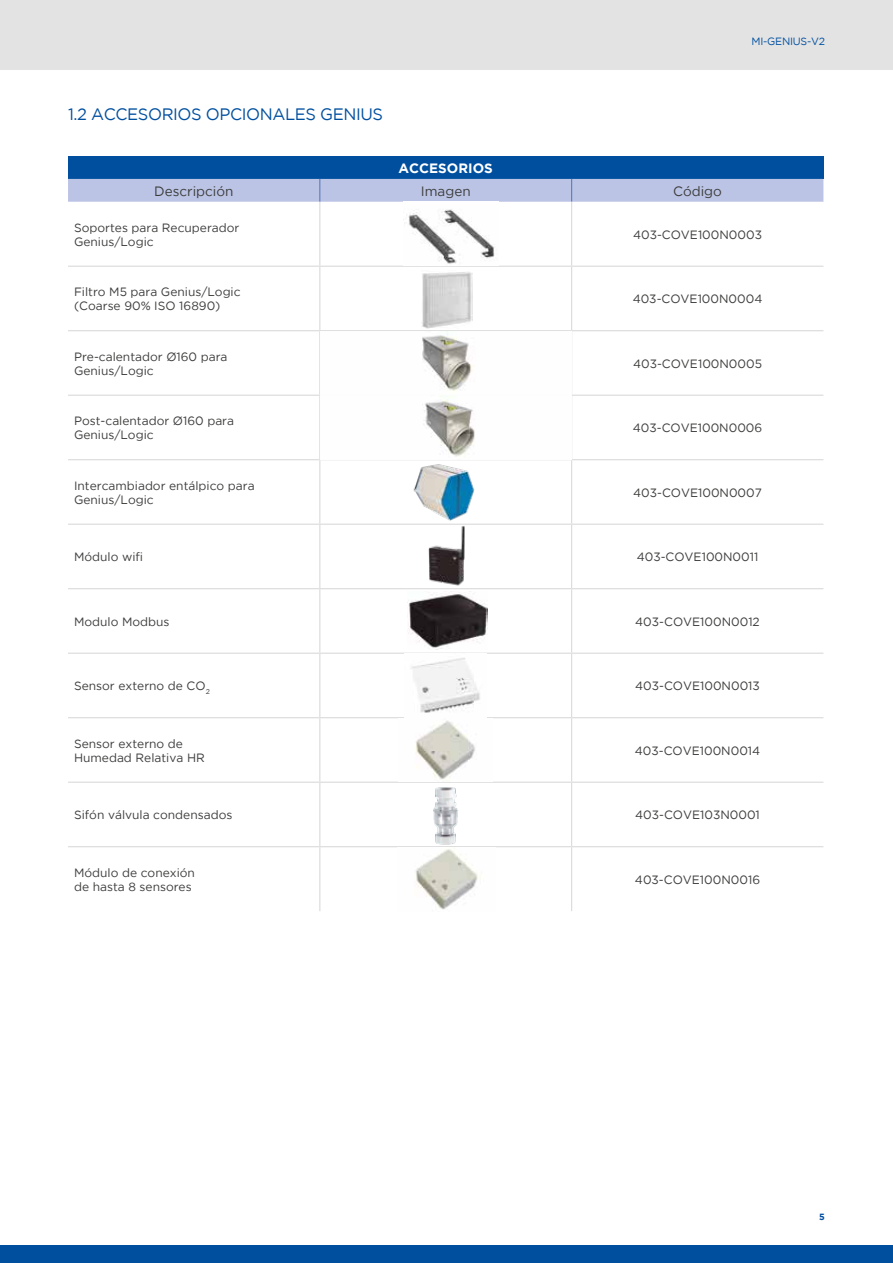
<style>
.page{position:relative;width:893px;height:1263px;background:#fff}
.page>*{position:absolute;margin:0;border:0;box-sizing:border-box;transform-origin:0 0}
.t1{font:16.5px "Gotham";letter-spacing:-.025em;color:#004f9f}
.t2{font:13.5px "Gotham";color:#3c3c3b}
.t3{font:700 13.5px "Gotham";color:#fff}
.t4{font:12px/14.4px "Gotham";color:#3c3c3b}
.t5{font:10.5px "Gotham";letter-spacing:-.025em;color:#004f9f}
.t6{font:700 9px "Gotham";color:#004f9f}
</style>
<div class="page">
<div style="left:0;top:0;width:893px;height:70px;background:#e3e3e3"></div>
<div style="left:0;top:1245px;width:893px;height:18px;background:#004f9f"></div>
<div style="left:68px;top:156px;width:755px;height:23px;background:#004f9f"></div>
<div style="left:68px;top:179px;width:755px;height:23px;background:#bcc4e5"></div>
<hr style="left:319px;top:202px;width:1px;height:64px;background:#dadada">
<hr style="left:571px;top:202px;width:1px;height:64px;background:#dadada">
<hr style="left:68px;top:266px;width:252px;height:1px;background:#dadada">
<hr style="left:320px;top:266px;width:252px;height:1px;background:#dadada">
<hr style="left:319px;top:267px;width:1px;height:63px;background:#dadada">
<hr style="left:572px;top:266px;width:251px;height:1px;background:#dadada">
<hr style="left:571px;top:267px;width:1px;height:63px;background:#dadada">
<hr style="left:68px;top:330px;width:252px;height:1px;background:#dadada">
<hr style="left:320px;top:330px;width:252px;height:1px;background:#dadada">
<hr style="left:319px;top:331px;width:1px;height:64px;background:#dadada">
<hr style="left:572px;top:330px;width:251px;height:1px;background:#dadada">
<hr style="left:571px;top:331px;width:1px;height:64px;background:#dadada">
<hr style="left:68px;top:395px;width:252px;height:1px;background:#dadada">
<hr style="left:320px;top:395px;width:252px;height:1px;background:#dadada">
<hr style="left:319px;top:396px;width:1px;height:63px;background:#dadada">
<hr style="left:572px;top:395px;width:251px;height:1px;background:#dadada">
<hr style="left:571px;top:396px;width:1px;height:63px;background:#dadada">
<hr style="left:68px;top:459px;width:252px;height:1px;background:#dadada">
<hr style="left:320px;top:459px;width:252px;height:1px;background:#dadada">
<hr style="left:319px;top:460px;width:1px;height:64px;background:#dadada">
<hr style="left:572px;top:459px;width:251px;height:1px;background:#dadada">
<hr style="left:571px;top:460px;width:1px;height:64px;background:#dadada">
<hr style="left:68px;top:524px;width:252px;height:1px;background:#dadada">
<hr style="left:320px;top:524px;width:252px;height:1px;background:#dadada">
<hr style="left:319px;top:525px;width:1px;height:63px;background:#dadada">
<hr style="left:572px;top:524px;width:251px;height:1px;background:#dadada">
<hr style="left:571px;top:525px;width:1px;height:63px;background:#dadada">
<hr style="left:68px;top:588px;width:252px;height:1px;background:#dadada">
<hr style="left:320px;top:588px;width:252px;height:1px;background:#dadada">
<hr style="left:319px;top:589px;width:1px;height:64px;background:#dadada">
<hr style="left:572px;top:588px;width:251px;height:1px;background:#dadada">
<hr style="left:571px;top:589px;width:1px;height:64px;background:#dadada">
<hr style="left:68px;top:653px;width:252px;height:1px;background:#dadada">
<hr style="left:320px;top:653px;width:252px;height:1px;background:#dadada">
<hr style="left:319px;top:654px;width:1px;height:63px;background:#dadada">
<hr style="left:572px;top:653px;width:251px;height:1px;background:#dadada">
<hr style="left:571px;top:654px;width:1px;height:63px;background:#dadada">
<hr style="left:68px;top:717px;width:252px;height:1px;background:#dadada">
<hr style="left:320px;top:717px;width:252px;height:1px;background:#dadada">
<hr style="left:319px;top:718px;width:1px;height:64px;background:#dadada">
<hr style="left:572px;top:717px;width:251px;height:1px;background:#dadada">
<hr style="left:571px;top:718px;width:1px;height:64px;background:#dadada">
<hr style="left:68px;top:782px;width:252px;height:1px;background:#dadada">
<hr style="left:320px;top:782px;width:252px;height:1px;background:#dadada">
<hr style="left:319px;top:783px;width:1px;height:63px;background:#dadada">
<hr style="left:572px;top:782px;width:251px;height:1px;background:#dadada">
<hr style="left:571px;top:783px;width:1px;height:63px;background:#dadada">
<hr style="left:319px;top:847px;width:1px;height:64px;background:#dadada">
<hr style="left:571px;top:847px;width:1px;height:64px;background:#dadada">
<hr style="left:68px;top:846px;width:252px;height:1px;background:#dadada">
<hr style="left:320px;top:846px;width:252px;height:1px;background:#dadada">
<hr style="left:572px;top:846px;width:251px;height:1px;background:#dadada">
<img style="left:403px;top:209px;width:92px;height:55px">
<img style="left:422px;top:272px;width:50px;height:57px">
<img style="left:320px;top:331px;width:251px;height:126px">
<img style="left:413px;top:464px;width:62px;height:57px">
<img style="left:428px;top:526px;width:37px;height:60px">
<img style="left:407px;top:591px;width:80px;height:58px">
<img style="left:411px;top:657px;width:69px;height:56px">
<img style="left:415px;top:720px;width:60px;height:60px">
<img style="left:433px;top:787px;width:25px;height:58px">
<img style="left:415px;top:849px;width:63px;height:61px">
<h1 class="t1" style="left:68px;top:103px;width:317px">1.2 ACCESORIOS OPCIONALES GENIUS</h1>
<p class="t3" style="left:399px;top:159px;width:96px">ACCESORIOS</p>
<p class="t5" style="left:752px;top:34px;width:75px">MI-GENIUS-V2</p>
<p class="t2" style="left:154px;top:182px;width:81px">Descripción</p>
<p class="t2" style="left:421px;top:182px;width:51px">Imagen</p>
<p class="t2" style="left:673px;top:182px;width:50px">Código</p>
<p class="t4" style="left:74px;top:220px;width:167px">Soportes para Recuperador<br>Genius/Logic</p>
<p class="t4" style="left:633px;top:227px;width:131px">403-COVE100N0003</p>
<p class="t4" style="left:74px;top:284px;width:168px">Filtro M5 para Genius/Logic (Coarse 90% ISO 16890)</p>
<p class="t4" style="left:633px;top:292px;width:131px">403-COVE100N0004</p>
<p class="t4" style="left:74px;top:349px;width:155px">Pre-calentador Ø160 para<br>Genius/Logic</p>
<p class="t4" style="left:633px;top:356px;width:130px">403-COVE100N0005</p>
<p class="t4" style="left:74px;top:413px;width:162px">Post-calentador Ø160 para<br>Genius/Logic</p>
<p class="t4" style="left:633px;top:421px;width:131px">403-COVE100N0006</p>
<p class="t4" style="left:74px;top:478px;width:182px">Intercambiador entálpico para<br>Genius/Logic</p>
<p class="t4" style="left:633px;top:485px;width:130px">403-COVE100N0007</p>
<p class="t4" style="left:74px;top:549px;width:71px">Módulo wifi</p>
<p class="t4" style="left:637px;top:549px;width:123px">403-COVE100N0011</p>
<p class="t4" style="left:74px;top:614px;width:97px">Modulo Modbus</p>
<p class="t4" style="left:635px;top:614px;width:126px">403-COVE100N0012</p>
<p class="t4" style="left:74px;top:678px;width:137px">Sensor externo de CO<sub>2</sub></p>
<p class="t4" style="left:635px;top:678px;width:126px">403-COVE100N0013</p>
<p class="t4" style="left:74px;top:736px;width:132px">Sensor externo de<br>Humedad Relativa HR</p>
<p class="t4" style="left:635px;top:743px;width:127px">403-COVE100N0014</p>
<p class="t4" style="left:74px;top:807px;width:160px">Sifón válvula condensados</p>
<p class="t4" style="left:635px;top:807px;width:126px">403-COVE103N0001</p>
<p class="t4" style="left:74px;top:865px;width:122px">Módulo de conexión de hasta 8 sensores</p>
<p class="t4" style="left:635px;top:872px;width:127px">403-COVE100N0016</p>
<p class="t6" style="left:819px;top:1211px;width:7px">5</p>
</div>
